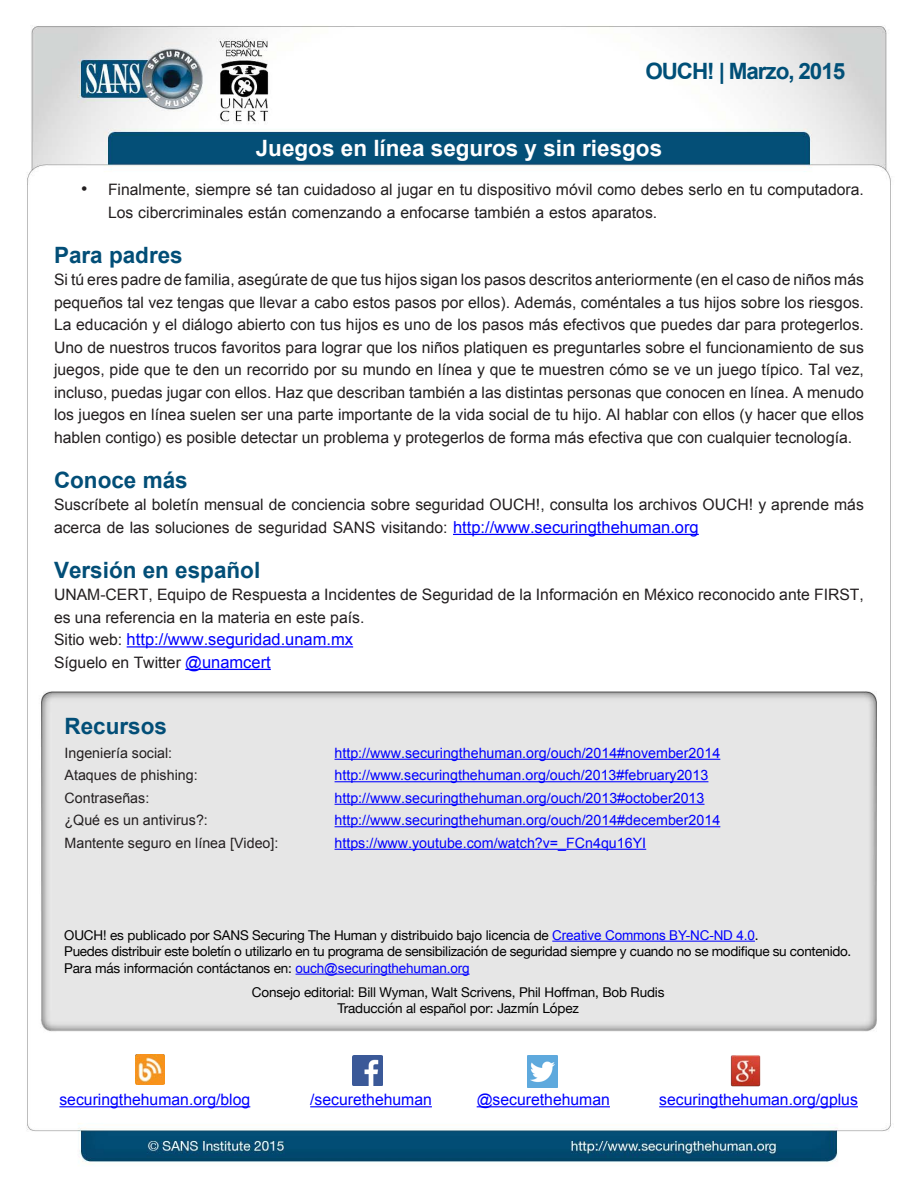
<style>
.page{position:relative;width:918px;height:1188px;background:#fff}
.page>*{position:absolute;margin:0;border:0;box-sizing:border-box;transform-origin:0 0}
.MainText{font:700 22.5px "Arial";color:#024e77}
.t1{font:700 22.5px "Arial";color:#fff}
.t2{font:700 22.5px "Arial";letter-spacing:-.05em;color:#004f77}
.t3{font:18px "Arial";color:#231f20}
.MainText-2{font:16.5px "Arial";color:#00f}
.MainText-3{font:15.75px/22.5px "Arial";color:#231f20}
.t4{font:15.75px "Arial";color:#00f}
.MainText-4{font:14.25px "Arial";color:#00f}
.MainText-5{font:14.25px "Arial";color:#231f20}
.t5{font:13.5px "Helvetica Neue";letter-spacing:-.01em;color:#000}
.s1{font-size:16.5px;color:#00f}
.s2{font-size:15.75px;color:#231f20}
.s3{font-family:"Arial";color:#00f}
</style>
<div class="page">
<img style="left:27px;top:25px;width:864px;height:1139px">
<hr style="left:453px;top:534px;width:246px;height:1px;background:#00f">
<hr style="left:127px;top:646px;width:226px;height:2px;background:#00f">
<hr style="left:185px;top:669px;width:86px;height:1px;background:#00f">
<hr style="left:552px;top:941px;width:203px;height:1px;background:#00f">
<hr style="left:296px;top:974px;width:174px;height:1px;background:#00f">
<hr style="left:335px;top:759px;width:385px;height:1px;background:#00f">
<hr style="left:335px;top:781px;width:373px;height:1px;background:#00f">
<hr style="left:335px;top:804px;width:370px;height:1px;background:#00f">
<hr style="left:335px;top:826px;width:385px;height:1px;background:#00f">
<hr style="left:335px;top:849px;width:311px;height:1px;background:#00f">
<img style="left:135px;top:1054px;width:30px;height:30px">
<hr style="left:59px;top:1106px;width:191px;height:1px;background:#00f">
<img style="left:353px;top:1055px;width:29px;height:30px">
<hr style="left:310px;top:1106px;width:122px;height:1px;background:#00f">
<img style="left:527px;top:1055px;width:30px;height:32px">
<hr style="left:477px;top:1106px;width:133px;height:1px;background:#00f">
<img style="left:730px;top:1054px;width:30px;height:32px">
<hr style="left:659px;top:1106px;width:199px;height:1px;background:#00f">
<h1 class="t2" style="left:645px;top:56px;width:201px">OUCH! | Marzo, 2015</h1>
<p class="t3" style="left:81px;top:177px;width:8px">•</p>
<h1 class="t1" style="left:256px;top:133px;width:408px">Juegos en línea seguros y sin riesgos</h1>
<p class="MainText-3" style="left:108px;top:179px;width:757px">Finalmente, siempre sé tan cuidadoso al jugar en tu dispositivo móvil como debes serlo en tu computadora.</p>
<p class="MainText-3" style="left:108px;top:201px;width:551px">Los cibercriminales están comenzando a enfocarse también a estos aparatos.</p>
<p class="MainText" style="left:54px;top:240px;width:130px">Para padres</p>
<p class="MainText-3" style="left:54px;top:269px;width:812px;text-align:justify">Si tú eres padre de familia, asegúrate de que tus hijos sigan los pasos descritos anteriormente (en el caso de niños más pequeños tal vez tengas que llevar a cabo estos pasos por ellos .) Además, coméntales a tus hijos sobre los riesgos.<br>La educación y el diálogo abierto con tus hijos es uno de los pasos más efectivos que puedes dar para protegerlos.<br>Uno de nuestros trucos favoritos para lograr que los niños platiquen es preguntarles sobre el funcionamiento de sus juegos, pide que te den un recorrido por su mundo en línea y que te muestren cómo se ve un juego típico. Tal vez, incluso, puedas jugar con ellos. Haz que describan también a las distintas personas que conocen en línea A. menudo los juegos en línea suelen ser una parte importante de la vida social de tu hijo. Al hablar con ellos (y hacer que ellos hablen contigo) es posible detectar un problema y protegerlos de forma más efectiva que con cualquier tecnología.</p>
<p class="MainText" style="left:54px;top:465px;width:135px">Conoce más</p>
<p class="MainText-3" style="left:54px;top:494px;width:811px">Suscríbete al boletín mensual de conciencia sobre seguridad OUCH ,! consulta los archivos OUCH! y aprende más acerca de las soluciones de seguridad SANS visitando: <span class="s1">http://www.securingthehuman.org</span></p>
<p class="MainText" style="left:54px;top:555px;width:208px">Versión en español</p>
<p class="MainText-3" style="left:54px;top:584px;width:811px">UNAM-CERT, Equipo de Respuesta a Incidentes de Seguridad de la Información en México reconocido ante FIRST, es una referencia en la materia en este país.</p>
<p class="MainText-2" style="left:54px;top:629px;width:301px"><span class="s2">Sitio web:</span> http://www.seguridad.unam.mx</p>
<p class="MainText-3" style="left:54px;top:651px;width:218px">Síguelo en Twitter <span class="s1">@unamcert</span></p>
<p class="MainText" style="left:65px;top:711px;width:104px">Recursos</p>
<p class="MainText-5" style="left:65px;top:743px;width:109px">Ingeniería social:</p>
<p class="MainText-4" style="left:335px;top:743px;width:387px">http://www.securingthehuman.org/ouch/2014#november2014</p>
<p class="MainText-5" style="left:65px;top:766px;width:135px">Ataques de phishing:</p>
<p class="MainText-4" style="left:335px;top:766px;width:375px">http://www.securingthehuman.org/ouch/2013#february2013</p>
<p class="MainText-5" style="left:65px;top:788px;width:86px">Contraseñas:</p>
<p class="MainText-4" style="left:335px;top:788px;width:371px">http://www.securingthehuman.org/ouch/2013#october2013</p>
<p class="MainText-5" style="left:65px;top:811px;width:145px">¿Qué es un antivirus :?</p>
<p class="MainText-4" style="left:335px;top:811px;width:387px">http://www.securingthehuman.org/ouch/2014#december2014</p>
<p class="MainText-5" style="left:65px;top:833px;width:215px">Mantente seguro en línea [Video :]</p>
<p class="MainText-4" style="left:335px;top:833px;width:313px">https://www.youtube.com/watch v? =_FCn4qu16YI</p>
<p class="t5" style="left:64px;top:925px;width:696px">OUCH! es publicado por SANS Securing The Human y distribuido bajo licencia de <span class="s3">Creative Commons BY-NC-ND 4.0</span>.</p>
<p class="t5" style="left:64px;top:942px;width:789px">Puedes distribuir este boletín o utilizarlo en tu programa de sensibilización de seguridad siempre y cuando no se modifique su contenido.</p>
<p class="t5" style="left:64px;top:958px;width:407px">Para más información contáctanos en: <span class="s3">ouch@securingthehuman.org</span></p>
<p class="t5" style="left:252px;top:982px;width:414px">Consejo editorial: Bill Wyman, Walt Scrivens, Phil Hoffman, Bob Rudis</p>
<p class="t5" style="left:337px;top:999px;width:243px">Traducción al español por: Jazmín López</p>
<p class="t4" style="left:59px;top:1089px;width:192px">securingthehuman.org/blog</p>
<p class="t4" style="left:310px;top:1089px;width:123px">/securethehuman</p>
<p class="t4" style="left:477px;top:1089px;width:135px">@securethehuman</p>
<p class="t4" style="left:659px;top:1089px;width:200px">securingthehuman.org/gplus</p>
</div>
